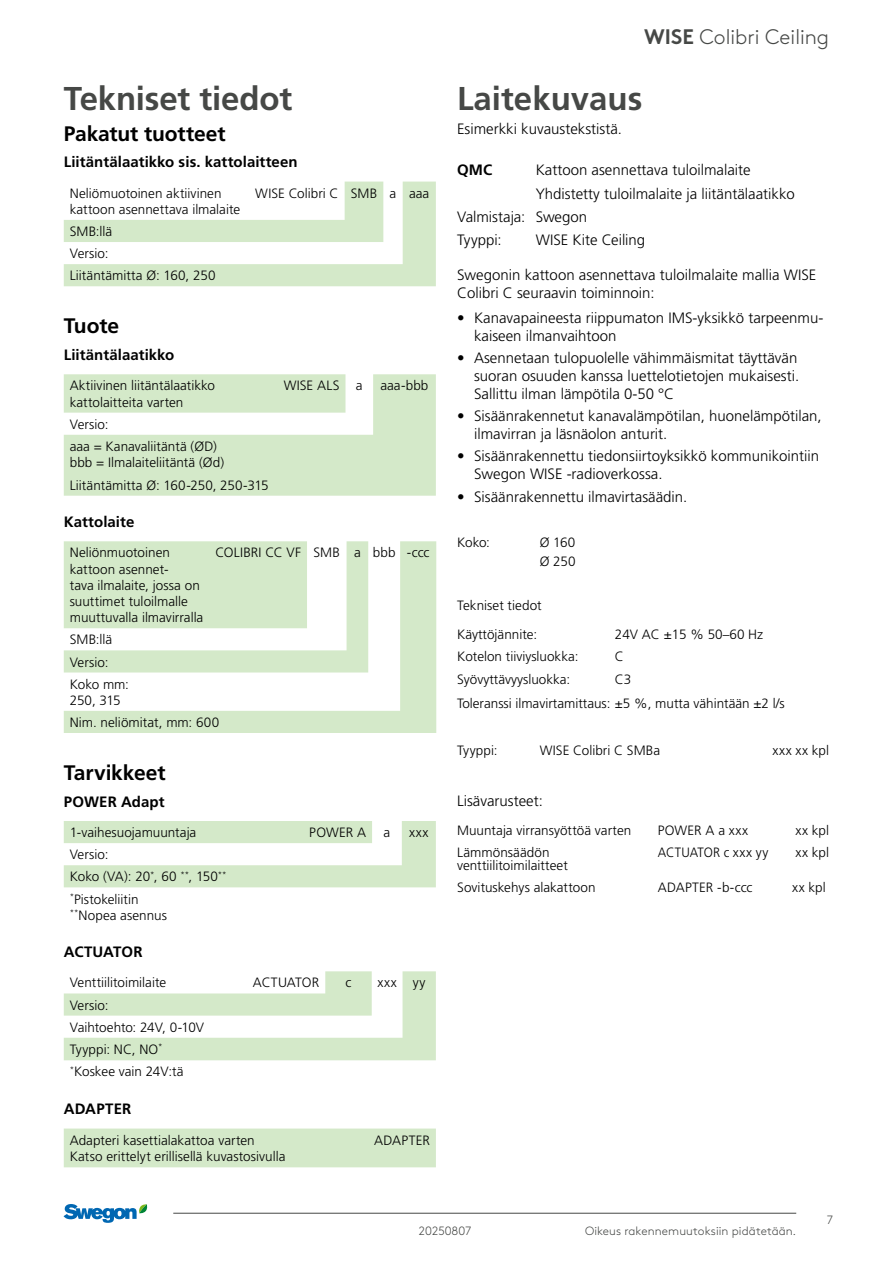
<style>
.page{position:relative;width:893px;height:1263px;background:#fff}
.page>*{position:absolute;margin:0;border:0;box-sizing:border-box;transform-origin:0 0}
.t1{font:700 33px "Frutiger LT Pro";color:#464846}
.t2{font:700 21px "Frutiger LT Pro";letter-spacing:-.005em;color:#000}
.t3{font:300 21px "Swegon Brown";color:#464846}
.t4{font:300 15px/18px "Frutiger LT Pro";color:#000}
.t5{font:700 15px "Frutiger LT Pro";letter-spacing:.005em;color:#000}
.t6{font:300 13.5px/16.2px "Frutiger LT Pro";color:#000}
.t7{font:300 13.5px "Frutiger LT Pro";letter-spacing:.02em;color:#000}
.t8{font:300 13.5px "Frutiger LT Pro";color:#000;scale:.94 1}
.t9{font:300 12px "Swegon Brown";letter-spacing:.005em;color:#464846}
.t10{font:300 12px "Swegon Brown";letter-spacing:-.02em;color:#464846}
.s1{font-weight:700}
</style>
<div class="page">
<svg style="left:64px;top:182px;width:372px;height:104px"></svg>
<svg style="left:64px;top:374px;width:372px;height:122px;fill:#d4e9c9"></svg>
<svg style="left:64px;top:541px;width:372px;height:192px;fill:#d4e9c9"></svg>
<svg style="left:64px;top:821px;width:372px;height:66px"></svg>
<svg style="left:64px;top:971px;width:372px;height:89px"></svg>
<div style="left:64px;top:1128px;width:372px;height:39px;background:#d4e9c9"></div>
<hr style="left:173px;top:1213px;width:623px;height:1px;background:#464846">
<svg style="left:64px;top:1204px;width:84px;height:19px"></svg>
<h1 class="t1" style="left:64px;top:79px;width:230px">Tekniset tiedot</h1>
<h2 class="t2" style="left:64px;top:121px;width:163px">Pakatut tuotteet</h2>
<p class="t5" style="left:64px;top:153px;width:235px">Liitäntälaatikko sis. kattolaitteen</p>
<p class="t6" style="left:70px;top:185px;width:172px">Neliömuotoinen aktiivinen kattoon asennettava ilmalaite</p>
<p class="t6" style="left:255px;top:185px;width:176px">WISE Colibri C SMB a aaa</p>
<p class="t6" style="left:70px;top:220px;width:147px;line-height:22.2px">SMB:llä<br>Versio:<br>Liitäntämitta Ø: 160, 250</p>
<h2 class="t2" style="left:64px;top:313px;width:57px">Tuote</h2>
<p class="t5" style="left:64px;top:346px;width:112px">Liitäntälaatikko</p>
<p class="t6" style="left:70px;top:378px;width:147px">Aktiivinen liitäntälaatikko kattolaitteita varten</p>
<p class="t6" style="left:284px;top:378px;width:80px">WISE ALS a</p>
<p class="t6" style="left:381px;top:378px;width:49px">aaa-bbb</p>
<p class="t6" style="left:70px;top:413px;width:149px;line-height:22.2px">Versio:<br>aaa = Kanavaliitäntä (ØD)</p>
<p class="t6" style="left:70px;top:451px;width:200px;line-height:22.5px">bbb = Ilmalaiteliitäntä (Ød)<br>Liitäntämitta Ø: 160-250, 250-315</p>
<p class="t5" style="left:64px;top:513px;width:72px">Kattolaite</p>
<p class="t6" style="left:70px;top:545px;width:135px">Neliönmuotoinen kattoon asennet-<br>tava ilmalaite, jossa on suuttimet tuloilmalle muuttuvalla ilmavirralla</p>
<p class="t6" style="left:215px;top:545px;width:216px">COLIBRI CC VF SMB a bbb -ccc</p>
<p class="t6" style="left:70px;top:629px;width:61px;line-height:22.2px">SMB:llä<br>Versio:<br>Koko mm:</p>
<p class="t6" style="left:70px;top:689px;width:151px;line-height:22.2px">250, 315<br>Nim. neliömitat, mm: 600</p>
<h2 class="t2" style="left:64px;top:760px;width:103px">Tarvikkeet</h2>
<p class="t5" style="left:64px;top:792px;width:102px">POWER Adapt</p>
<p class="t6" style="left:70px;top:824px;width:128px">1-vaihesuojamuuntaja</p>
<p class="t6" style="left:309px;top:824px;width:58px">POWER A</p>
<p class="t6" style="left:384px;top:824px;width:8px">a</p>
<p class="t6" style="left:409px;top:824px;width:21px">xxx</p>
<p class="t6" style="left:70px;top:844px;width:158px;line-height:22px">Versio:<br>Koko (VA): 20<sup>*</sup>, 60 <sup>**</sup>, 150<sup>** *</sup>Pistokeliitin</p>
<p class="t6" style="left:70px;top:907px;width:99px"><sup>**</sup>Nopea asennus</p>
<p class="t5" style="left:64px;top:943px;width:80px">ACTUATOR</p>
<p class="t6" style="left:70px;top:975px;width:98px">Venttiilitoimilaite</p>
<p class="t6" style="left:253px;top:975px;width:68px">ACTUATOR</p>
<p class="t6" style="left:345px;top:975px;width:7px">c</p>
<p class="t6" style="left:378px;top:975px;width:49px">xxx yy</p>
<p class="t6" style="left:70px;top:994px;width:136px;line-height:22.4px">Versio:<br>Vaihtoehto: 24V, 0-10V<br>Tyyppi: NC, NO<sup>* *</sup>Koskee vain 24V:tä</p>
<p class="t5" style="left:64px;top:1100px;width:69px">ADAPTER</p>
<p class="t6" style="left:70px;top:1132px;width:217px">Adapteri kasettialakattoa varten<br>Katso erittelyt erillisellä kuvastosivulla</p>
<p class="t7" style="left:374px;top:1132px;width:57px">ADAPTER</p>
<h2 class="t3" style="left:644px;top:22px;width:186px"><span class="s1">WISE</span> Colibri Ceiling</h2>
<h1 class="t1" style="left:457px;top:79px;width:187px">Laitekuvaus</h1>
<p class="t4" style="left:457px;top:120px;width:166px">Esimerkki kuvaustekstistä.</p>
<p class="t5" style="left:457px;top:161px;width:37px">QMC</p>
<p class="t4" style="left:536px;top:161px;width:216px">Kattoon asennettava tuloilmalaite</p>
<p class="t4" style="left:536px;top:185px;width:261px">Yhdistetty tuloilmalaite ja liitäntälaatikko</p>
<p class="t4" style="left:457px;top:208px;width:132px">Valmistaja: Swegon</p>
<p class="t4" style="left:457px;top:231px;width:46px">Tyyppi:</p>
<p class="t4" style="left:536px;top:231px;width:111px">WISE Kite Ceiling</p>
<p class="t4" style="left:457px;top:266px;width:361px">Swegonin kattoon asennettava tuloilmalaite mallia WISE<br>Colibri C seuraavin toiminnoin:</p>
<p class="t4" style="left:474px;top:308px;width:351px;text-indent:-17px">• Kanavapaineesta riippumaton IMS-yksikkö tarpeenmu&shy;kaiseen ilmanvaihtoon</p>
<p class="t4" style="left:474px;top:349px;width:327px;text-align:justify;text-indent:-17px">• Asennetaan tulopuolelle vähimmäismitat täyttävän suoran osuuden kanssa luettelotietojen mukaisesti.<br>Sallittu ilman lämpötila 0-50 °C</p>
<p class="t4" style="left:474px;top:407px;width:349px;text-indent:-17px">• Sisäänrakennetut kanavalämpötilan, huonelämpötilan, ilmavirran ja läsnäolon anturit.</p>
<p class="t4" style="left:474px;top:447px;width:347px;text-indent:-17px">• Sisäänrakennettu tiedonsiirtoyksikkö kommunikointiin<br>Swegon WISE -radioverkossa.</p>
<p class="t4" style="left:457px;top:487px;width:232px">• Sisäänrakennettu ilmavirtasäädin.</p>
<p class="t6" style="left:457px;top:534px;width:34px">Koko:</p>
<p class="t6" style="left:540px;top:533px;width:37px;line-height:19px">Ø 160<br>Ø 250</p>
<p class="t6" style="left:457px;top:591px;width:86px;line-height:28.5px">Tekniset tiedot<br>Käyttöjännite:</p>
<p class="t6" style="left:615px;top:626px;width:150px">24V AC ±15 % 50–60 Hz</p>
<p class="t6" style="left:457px;top:648px;width:123px">Kotelon tiiviysluokka:</p>
<p class="t6" style="left:615px;top:648px;width:11px">C</p>
<p class="t6" style="left:457px;top:672px;width:115px">Syövyttävyysluokka:</p>
<p class="t6" style="left:457px;top:668px;width:329px;line-height:23.7px;text-align:center">C3<br>Toleranssi ilmavirtamittaus: ±5 %, mutta vähintään ±2 l/s</p>
<p class="t6" style="left:457px;top:742px;width:42px">Tyyppi:</p>
<p class="t6" style="left:540px;top:742px;width:122px">WISE Colibri C SMBa</p>
<p class="t6" style="left:773px;top:742px;width:58px">xxx xx kpl</p>
<p class="t4" style="left:457px;top:792px;width:87px">Lisävarusteet:</p>
<p class="t6" style="left:457px;top:822px;width:176px">Muuntaja virransyöttöä varten</p>
<p class="t7" style="left:658px;top:822px;width:92px">POWER A a xxx</p>
<p class="t6" style="left:795px;top:822px;width:35px">xx kpl</p>
<p class="t6" style="left:457px;top:845px;width:112px;line-height:13.5px">Lämmönsäädön venttiilitoimilaitteet</p>
<p class="t8" style="left:658px;top:844px;width:119px">ACTUATOR c xxx yy</p>
<p class="t6" style="left:795px;top:844px;width:35px">xx kpl</p>
<p class="t6" style="left:457px;top:879px;width:140px">Sovituskehys alakattoon</p>
<p class="t6" style="left:658px;top:879px;width:96px">ADAPTER -b-ccc</p>
<p class="t6" style="left:792px;top:879px;width:35px">xx kpl</p>
<p class="t10" style="left:419px;top:1221px;width:54px">20250807</p>
<p class="t9" style="left:585px;top:1221px;width:213px">Oikeus rakennemuutoksiin pidätetään.</p>
<p class="t9" style="left:827px;top:1211px;width:8px">7</p>
</div>
